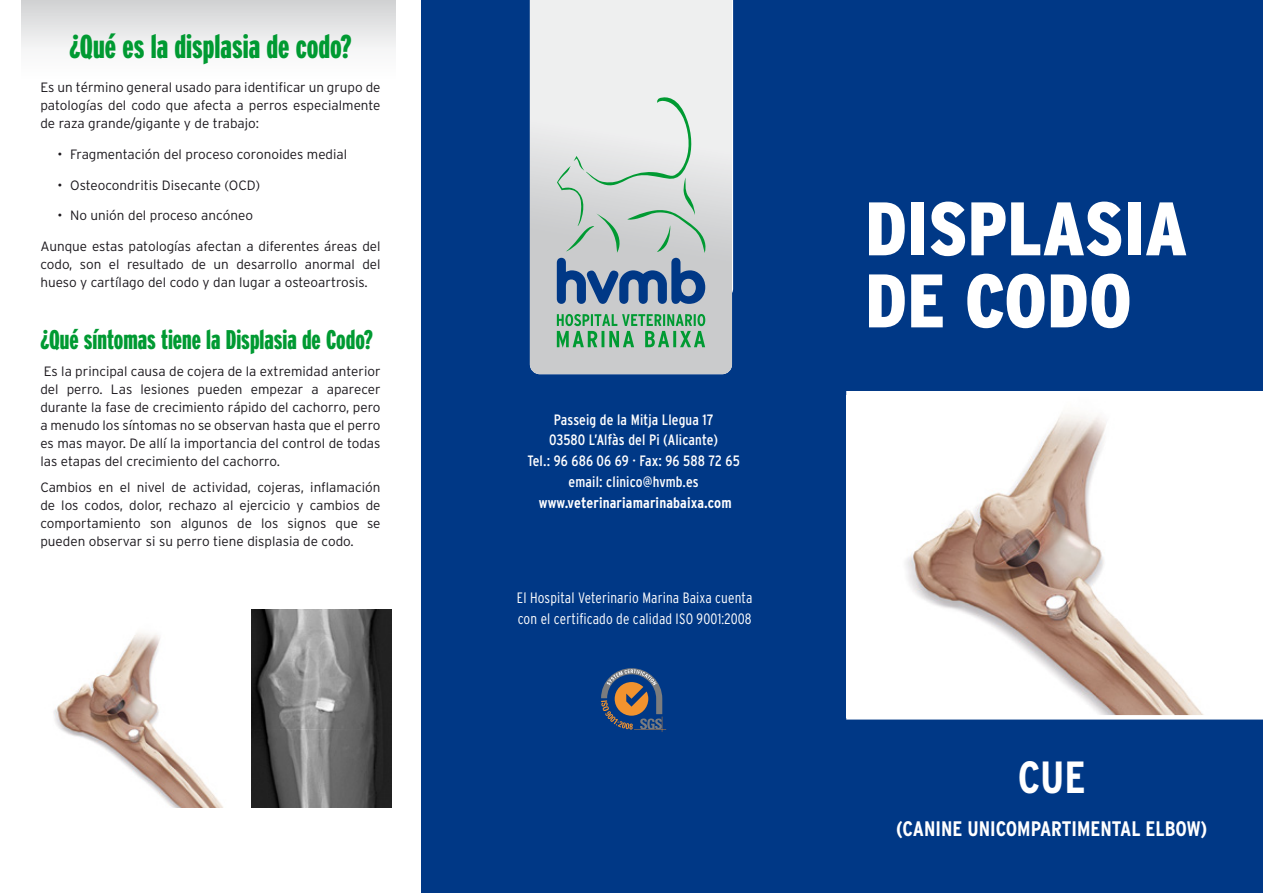
<style>
.page{position:relative;width:1263px;height:893px;background:#fff}
.page>*{position:absolute;margin:0;border:0;box-sizing:border-box;transform-origin:0 0}
.t1{font:900 condensed 75.6px/72px "Interstate";color:#fff}
.t2{font:700 condensed 45px "Interstate";color:#fff}
.t3{font:900 extra-condensed 33px "Interstate";color:#009a32}
.t4{font:900 extra-condensed 27px "Interstate";color:#009a32}
.t5{font:700 condensed 21px "Interstate";color:#fff}
.t6{font:condensed 15px/20.7px "Interstate";letter-spacing:.01em;color:#fff;text-align:center}
.t7{font:300 condensed 15px/21px "Interstate";letter-spacing:.01em;color:#fff}
.t8{font:700 condensed 15px "Interstate";color:#fff}
.t9{font:300 13.5px/18px "Interstate";color:#1a171c;text-align:justify}
</style>
<div class="page">
<div style="left:21px;top:0;width:374px;height:81px;background:linear-gradient(to bottom,#d4d5d6,#fff)"></div>
<div style="left:846px;top:0;width:417px;height:893px;background:#003886"></div>
<div style="left:421px;top:0;width:425px;height:893px;background:#003886"></div>
<img style="left:847px;top:395px;width:416px;height:320px">
<img style="left:53px;top:610px;width:339px;height:198px">
<svg style="left:601px;top:668px;width:65px;height:64px"></svg>
<svg style="left:530px;top:0;width:202px;height:374px;background:#dfe0e1"></svg>
<svg style="left:557px;top:94px;width:149px;height:210px;background:#bcc9cd"></svg>
<svg style="left:557px;top:314px;width:148px;height:34px;background:#7fb892"></svg>
<hr style="left:846px;top:715px;width:417px;height:4px;background:#fff">
<hr style="left:846px;top:391px;width:417px;height:4px;background:#fff">
<h3 class="t3" style="left:69px;top:28px;width:284px">¿Qué es la displasia de codo?</h3>
<p class="t9" style="left:40px;top:78px;width:342px">Es un término general usado para identificar un grupo de patologías del codo que afecta a perros especialmente de raza grande/gigante y de trabajo:</p>
<p class="t9" style="left:57px;top:145px;width:291px">• Fragmentación del proceso coronoides medial</p>
<p class="t9" style="left:57px;top:176px;width:204px">• Osteocondritis Disecante (OCD)</p>
<p class="t9" style="left:57px;top:207px;width:197px">• No unión del proceso ancóneo</p>
<p class="t9" style="left:40px;top:237px;width:342px">Aunque estas patologías afectan a diferentes áreas del codo, son el resultado de un desarrollo anormal del hueso y cartílago del codo y dan lugar a osteoartrosis.</p>
<h3 class="t4" style="left:40px;top:325px;width:334px">¿Qué síntomas tiene la Displasia de Codo?</h3>
<p class="t9" style="left:40px;top:362px;width:342px">Es la principal causa de cojera de la extremidad anterior del perro. Las lesiones pueden empezar a aparecer durante la fase de crecimiento rápido del cachorro, pero a menudo los síntomas no se observan hasta que el perro es mas mayor. De allí la importancia del control de todas las etapas del crecimiento del cachorro.</p>
<p class="t9" style="left:40px;top:478px;width:342px">Cambios en el nivel de actividad, cojeras, inflamación de los codos, dolor, rechazo al ejercicio y cambios de comportamiento son algunos de los signos que se pueden observar si su perro tiene displasia de codo.</p>
<p class="t6" style="left:527px;top:409px;width:214px">Passeig de la Mitja Llegua 17<br>03580 L’Alfàs del Pi (Alicante)<br>Tel.: 96 686 06 69 · Fax: 96 588 72 65 email: clinico@hvmb.es</p>
<p class="t8" style="left:539px;top:494px;width:194px">www.veterinariamarinabaixa.com</p>
<p class="t7" style="left:517px;top:587px;width:237px">El Hospital Veterinario Marina Baixa cuenta con el certificado de calidad ISO 9001:2008</p>
<h1 class="t1" style="left:865px;top:192px;width:324px">DISPLASIA<br>DE CODO</h1>
<h2 class="t2" style="left:1018px;top:752px;width:69px">CUE</h2>
<h3 class="t5" style="left:896px;top:817px;width:313px">(Canine Unicompartimental Elbow)</h3>
</div>
